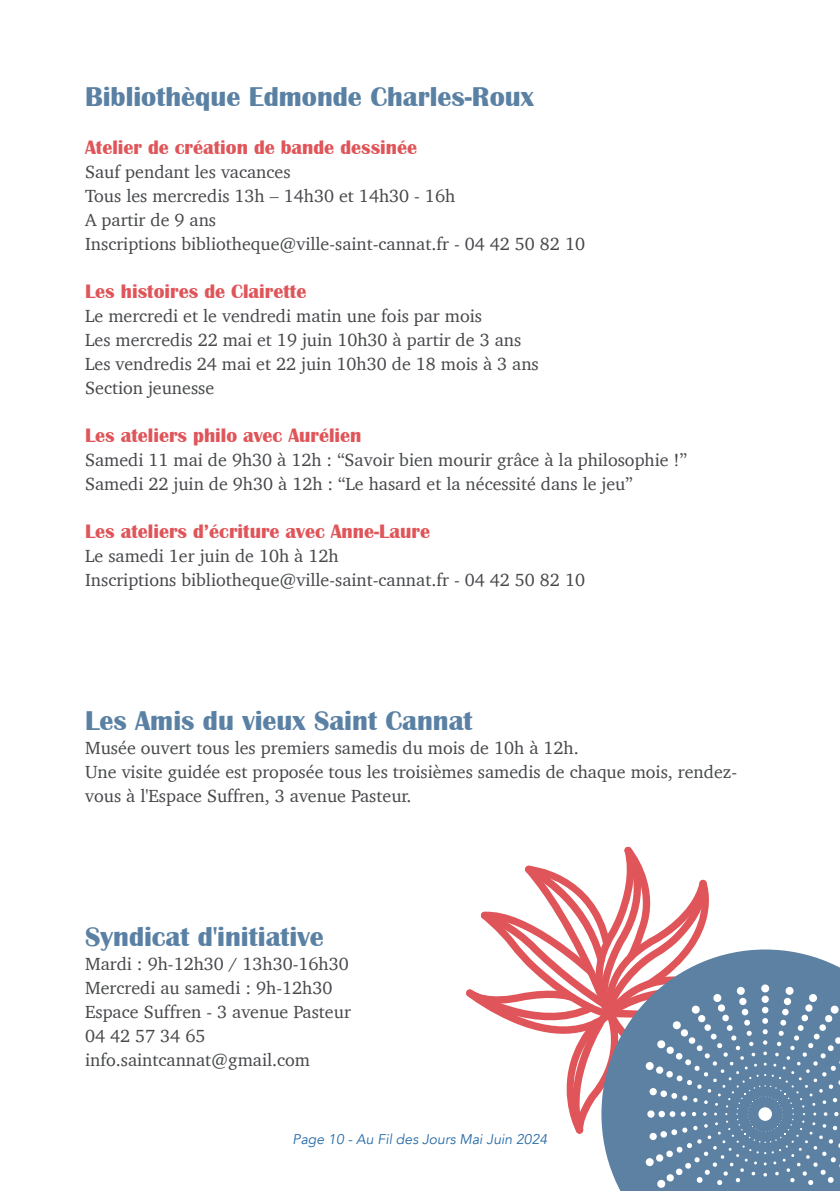
<style>
.page{position:relative;width:840px;height:1191px;background:#fff}
.page>*{position:absolute;margin:0;border:0;box-sizing:border-box;transform-origin:0 0}
.t1{font:700 28px "Britannic";color:#5a81a4}
.t2{font:700 20px "Britannic";color:#df5559}
.t3{font:18px/24px "Charter";color:#45474a}
.t4{font:italic 14px "Avenir";color:#266aa8}
</style>
<div class="page">
<svg style="left:466px;top:846px;width:373px;height:342px"></svg>
<h1 class="t1" style="left:85px;top:87px;width:450px">Bibliothèque Edmonde Charles-Roux</h1>
<p class="t2" style="left:85px;top:140px;width:333px">Atelier de création de bande dessinée</p>
<p class="t3" style="left:85px;top:159px;width:501px">Sauf pendant les vacances<br>Tous les mercredis 13h – 14h30 et 14h30 - 16h<br>A partir de 9 ans<br>Inscriptions bibliotheque@ville-saint-cannat.fr - 04 42 50 82 10</p>
<p class="t2" style="left:85px;top:284px;width:222px">Les histoires de Clairette</p>
<p class="t3" style="left:85px;top:303px;width:455px">Le mercredi et le vendredi matin une fois par mois<br>Les mercredis 22 mai et 19 juin 10h30 à partir de 3 ans Les vendredis 24 mai et 22 juin 10h30 de 18 mois à 3 ans Section jeunesse</p>
<p class="t2" style="left:85px;top:428px;width:278px">Les ateliers philo avec Aurélien</p>
<p class="t3" style="left:85px;top:447px;width:603px">Samedi 11 mai de 9h30 à 12h : “Savoir bien mourir grâce à la philosophie !”<br>Samedi 22 juin de 9h30 à 12h : “Le hasard et la nécessité dans le jeu”</p>
<p class="t2" style="left:85px;top:524px;width:346px">Les ateliers d’écriture avec Anne-Laure</p>
<p class="t3" style="left:85px;top:543px;width:501px">Le samedi 1er juin de 10h à 12h<br>Inscriptions bibliotheque@ville-saint-cannat.fr - 04 42 50 82 10</p>
<h1 class="t1" style="left:85px;top:711px;width:389px">Les Amis du vieux Saint Cannat</h1>
<p class="t3" style="left:85px;top:735px;width:653px">Musée ouvert tous les premiers samedis du mois de 10h à 12h.<br>Une visite guidée est proposée tous les troisièmes samedis de chaque mois, rendez&shy;vous à l'Espace Suffren, 3 avenue Pasteur.</p>
<h1 class="t1" style="left:85px;top:927px;width:240px">Syndicat d'initiative</h1>
<p class="t3" style="left:85px;top:951px;width:267px">Mardi : 9h-12h30 / 13h30-16h30<br>Mercredi au samedi : 9h-12h30<br>Espace Suffren - 3 avenue Pasteur<br>04 42 57 34 65 info.saintcannat@gmail.com</p>
<p class="t4" style="left:292px;top:1129px;width:256px">Page 10 - Au Fil des Jours Mai Juin 2024</p>
</div>
